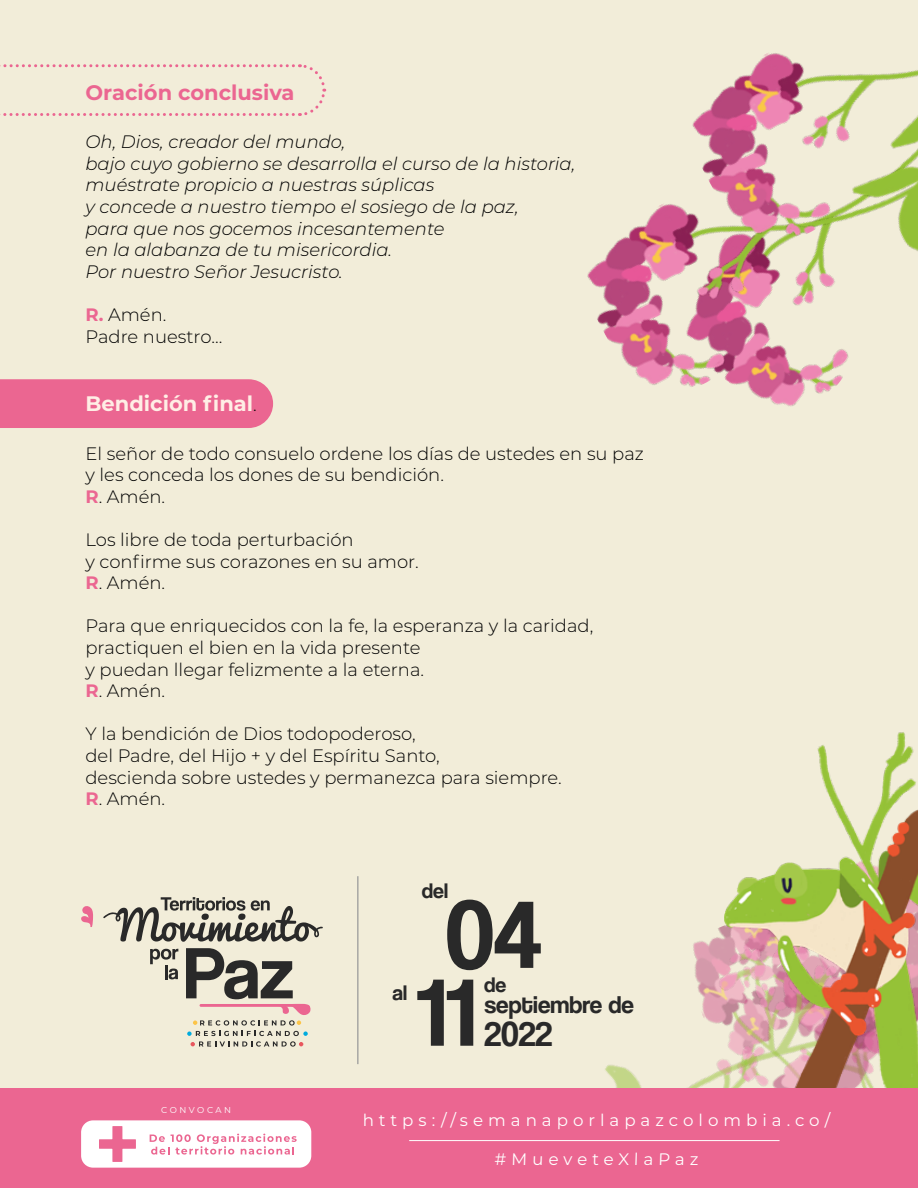
<style>
.page{position:relative;width:918px;height:1188px;background:#f2edd9}
.page>*{position:absolute;margin:0;border:0;box-sizing:border-box;transform-origin:0 0}
.t1{font:99.6px/77.8px "Coolvetica Rg";color:#292929}
.t2{font:36px "Coolvetica Rg";color:#292929}
.t3{font:25.05px "Coolvetica Rg";color:#292929}
.t4{font:21.75px "Coolvetica Rg";color:#292929}
.t5{font:700 21px "Montserrat";color:#eb6691}
.t6{font:700 21px "Montserrat";color:#ffeee5}
.t7{font:300 18px/21.6px "Montserrat";color:#000}
.t8{font:italic 300 18px/21.6px "Montserrat";color:#000}
.t9{font:16.65px "Montserrat";letter-spacing:.3em;color:#fff}
.t10{font:8.55px "Montserrat";letter-spacing:.29em;color:#fff}
.s1{font-weight:700;color:#eb6691}
.s2{font-weight:300;font-size:18px;color:#000}
</style>
<div class="page">
<div style="left:0;top:379px;width:273px;height:49px;background:#eb6691"></div>
<img style="left:587px;top:204px;width:262px;height:203px">
<img style="left:669px;top:53px;width:249px;height:210px">
<img style="left:564px;top:913px;width:161px;height:176px">
<img style="left:725px;top:732px;width:193px;height:357px">
<svg style="left:150px;top:949px;width:28px;height:30px"></svg>
<svg style="left:103px;top:897px;width:220px;height:45px"></svg>
<svg style="left:186px;top:948px;width:125px;height:99px"></svg>
<svg style="left:81px;top:906px;width:12px;height:21px"></svg>
<hr style="left:357px;top:876px;width:1px;height:188px;background:#9d9d9c">
<div style="left:0;top:1089px;width:918px;height:99px;background:#eb6691"></div>
<hr style="left:409px;top:1140px;width:371px;height:1px;background:#fff">
<div style="left:81px;top:1120px;width:230px;height:48px;background:#fff;border-radius:12px"></div>
<svg style="left:99px;top:1126px;width:37px;height:36px"></svg>
<svg style="left:150px;top:1134px;width:147px;height:21px"></svg>
<svg style="left:0;top:64px;width:327px;height:52px"></svg>
<p class="t5" style="left:86px;top:77px;width:210px">Oración conclusiva</p>
<p class="t8" style="left:86px;top:130px;width:491px">Oh, Dios, creador del mundo,<br>bajo cuyo gobierno se desarrolla el curso de la historia, muéstrate propicio a nuestras súplicas<br>y concede a nuestro tiempo el sosiego de la paz,<br>para que nos gocemos incesantemente<br>en la alabanza de tu misericordia.<br>Por nuestro Señor Jesucristo.</p>
<p class="t7" style="left:86px;top:303px;width:138px"><span class="s1">R.</span> Amén.<br>Padre nuestro…</p>
<p class="t6" style="left:86px;top:388px;width:173px">Bendición final<span class="s2">.</span></p>
<p class="t7" style="left:85px;top:442px;width:560px">El señor de todo consuelo ordene los días de ustedes en su paz y les conceda los dones de su bendición.<br><span class="s1">R</span>. Amén.</p>
<p class="t7" style="left:85px;top:528px;width:335px">Los libre de toda perturbación<br>y confirme sus corazones en su amor.<br><span class="s1">R</span>. Amén.</p>
<p class="t7" style="left:85px;top:615px;width:509px">Para que enriquecidos con la fe, la esperanza y la caridad, practiquen el bien en la vida presente<br>y puedan llegar felizmente a la eterna.<br><span class="s1">R</span>. Amén.</p>
<p class="t7" style="left:85px;top:723px;width:478px">Y la bendición de Dios todopoderoso,<br>del Padre, del Hijo + y del Espíritu Santo,<br>descienda sobre ustedes y permanezca para siempre.<br><span class="s1">R</span>. Amén.</p>
<p class="t10" style="left:161px;top:1104px;width:72px">CONVOCAN</p>
<p class="t4" style="left:393px;top:980px;width:16px">al</p>
<p class="t4" style="left:422px;top:878px;width:28px">del</p>
<h1 class="t1" style="left:417px;top:895px;width:126px">04<br>11</h1>
<p class="t4" style="left:484px;top:972px;width:24px">de</p>
<h3 class="t3" style="left:484px;top:990px;width:151px">septiembre de</h3>
<h2 class="t2" style="left:484px;top:1013px;width:69px">2022</h2>
<p class="t9" style="left:363px;top:1108px;width:469px">https://semanaporlapazcolombia.co/</p>
<p class="t9" style="left:495px;top:1148px;width:206px">#MueveteXlaPaz</p>
</div>
